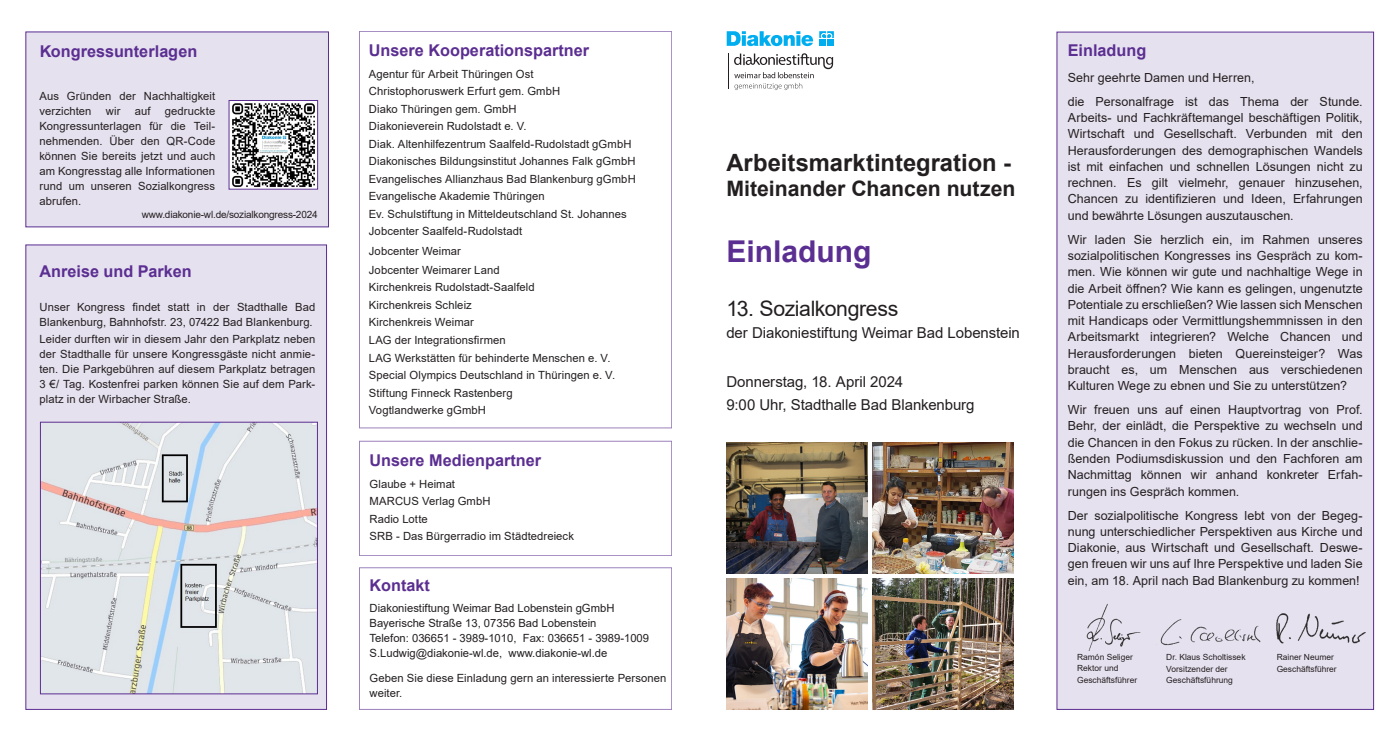
<style>
.page{position:relative;width:1389px;height:745px;background:#fff}
.page>*{position:absolute;margin:0;border:0;box-sizing:border-box;transform-origin:0 0}
.t1{font:700 30px "Arial";color:#5b2e91}
.t2{font:700 23.75px "Arial";color:#231f20}
.t3{font:700 21.25px "Arial";color:#231f20}
.t4{font:21.25px "Arial";letter-spacing:-.02em;color:#231f20}
.t5{font:700 16.25px "Arial";color:#5b2e91}
.t6{font:15px/22.5px "Arial";letter-spacing:-.005em;color:#231f20}
.t7{font:12.5px/16.2px "Arial";color:#231f20;text-align:justify}
.Infokasten_Einstieg{font:11.25px/17.5px "Arial";letter-spacing:.005em;color:#231f20}
.t8{font:10px "Arial";letter-spacing:-.015em;color:#231f20}
.t9{font:8.5px "Arial";color:#231f20}
</style>
<div class="page">
<div style="left:26px;top:244px;width:301px;height:465px;background:#e6e1ef;border:1px solid #5b2e91"></div>
<div style="left:26px;top:32px;width:303px;height:195px;background:#e6e1ef"></div>
<div style="left:1057px;top:32px;width:317px;height:677px;background:#e6e1ef"></div>
<img style="left:1086px;top:603px;width:55px;height:47px">
<img style="left:1276px;top:613px;width:90px;height:31px">
<svg style="left:727px;top:31px;width:86px;height:15px"></svg>
<svg style="left:819px;top:31px;width:15px;height:7px"></svg>
<div style="left:819px;top:39px;width:7px;height:7px;background:#00aeef"></div>
<div style="left:827px;top:39px;width:7px;height:7px;background:#00aeef"></div>
<hr style="left:729px;top:53px;width:1px;height:36px;background:#231f20">
<svg style="left:734px;top:53px;width:99px;height:37px"></svg>
<img style="left:1160px;top:619px;width:101px;height:27px">
<img style="left:231px;top:102px;width:85px;height:85px">
<div style="left:229px;top:100px;width:89px;height:89px;border:1px solid #5b2e91"></div>
<img style="left:42px;top:424px;width:273px;height:267px">
<div style="left:40px;top:422px;width:277px;height:271px;border:1px solid #5b2e91"></div>
<img style="left:872px;top:578px;width:141px;height:130px">
<img style="left:872px;top:442px;width:141px;height:131px">
<img style="left:726px;top:578px;width:141px;height:130px">
<img style="left:726px;top:442px;width:141px;height:131px">
<p class="t5" style="left:40px;top:39px;width:159px">Kongressunterlagen</p>
<p class="Infokasten_Einstieg" style="left:40px;top:88px;width:177px;line-height:15px">Aus Gründen der Nachhaltigkeit verzichten</p>
<p class="Infokasten_Einstieg" style="left:106px;top:102px;width:16px">wir</p>
<p class="Infokasten_Einstieg" style="left:135px;top:102px;width:17px">auf</p>
<p class="Infokasten_Einstieg" style="left:40px;top:103px;width:177px;line-height:15px;text-align:justify;text-indent:125px">gedruckte Kongressunterlagen für die Teil&shy;nehmenden. Über den QR-Code können Sie bereits jetzt und auch am Kongresstag alle Informationen rund um unseren Sozialkongress abrufen.</p>
<p class="t8" style="left:142px;top:207px;width:177px">www.diakonie-wl.de/sozialkongress-2024</p>
<p class="t5" style="left:40px;top:260px;width:154px">Anreise und Parken</p>
<p class="Infokasten_Einstieg" style="left:40px;top:299px;width:277px;line-height:15px">Unser Kongress findet statt in der Stadthalle Bad<br>Blankenburg, Bahnhofstr. 23, 07422 Bad Blankenburg.</p>
<p class="Infokasten_Einstieg" style="left:40px;top:331px;width:277px;line-height:15px;text-align:justify">Leider durften wir in diesem Jahr den Parkplatz neben der Stadthalle für unsere Kongressgäste nicht anmie&shy;ten. Die Parkgebühren auf diesem Parkplatz betragen 3 €/ Tag. Kostenfrei parken können Sie auf dem Park&shy;platz in der Wirbacher Straße.</p>
<p class="t5" style="left:369px;top:39px;width:222px">Unsere Kooperationspartner</p>
<p class="Infokasten_Einstieg" style="left:369px;top:65px;width:268px">Agentur für Arbeit Thüringen Ost<br>Christophoruswerk Erfurt gem. GmbH<br>Diako Thüringen gem. GmbH<br>Diakonieverein Rudolstadt e. V.<br>Diak. Altenhilfezentrum Saalfeld-Rudolstadt gGmbH Diakonisches Bildungsinstitut Johannes Falk gGmbH Evangelisches Allianzhaus Bad Blankenburg gGmbH Evangelische Akademie Thüringen<br>Ev. Schulstiftung in Mitteldeutschland St. Johannes Jobcenter Saalfeld-Rudolstadt</p>
<p class="Infokasten_Einstieg" style="left:369px;top:242px;width:94px">Jobcenter Weimar</p>
<p class="Infokasten_Einstieg" style="left:369px;top:261px;width:248px">Jobcenter Weimarer Land<br>Kirchenkreis Rudolstadt-Saalfeld<br>Kirchenkreis Schleiz<br>Kirchenkreis Weimar<br>LAG der Integrationsfirmen<br>LAG Werkstätten für behinderte Menschen e. V.<br>Special Olympics Deutschland in Thüringen e. V.<br>Stiftung Finneck Rastenberg<br>Vogtlandwerke gGmbH</p>
<p class="t5" style="left:370px;top:449px;width:173px">Unsere Medienpartner</p>
<p class="Infokasten_Einstieg" style="left:370px;top:474px;width:87px">Glaube + Heimat</p>
<p class="Infokasten_Einstieg" style="left:370px;top:492px;width:123px">MARCUS Verlag GmbH</p>
<p class="Infokasten_Einstieg" style="left:370px;top:509px;width:206px">Radio Lotte<br>SRB - Das Bürgerradio im Städtedreieck</p>
<p class="t5" style="left:370px;top:573px;width:62px">Kontakt</p>
<p class="Infokasten_Einstieg" style="left:370px;top:599px;width:246px">Diakoniestiftung Weimar Bad Lobenstein gGmbH</p>
<p class="Infokasten_Einstieg" style="left:370px;top:614px;width:229px">Bayerische Straße 13, 07356 Bad Lobenstein</p>
<p class="Infokasten_Einstieg" style="left:370px;top:629px;width:281px">Telefon: 036651 - 3989-1010, Fax: 036651 - 3989-1009</p>
<p class="Infokasten_Einstieg" style="left:370px;top:644px;width:239px">S.Ludwig@diakonie-wl.de, www.diakonie-wl.de</p>
<p class="Infokasten_Einstieg" style="left:370px;top:670px;width:298px;line-height:15px">Geben Sie diese Einladung gern an interessierte Personen weiter.</p>
<p class="t2" style="left:726px;top:145px;width:286px">Arbeitsmarktintegration -</p>
<p class="t3" style="left:726px;top:173px;width:291px">Miteinander Chancen nutzen</p>
<p class="t1" style="left:726px;top:230px;width:147px">Einladung</p>
<p class="t4" style="left:726px;top:293px;width:173px">13. Sozialkongress</p>
<p class="t6" style="left:726px;top:321px;width:295px">der Diakoniestiftung Weimar Bad Lobenstein</p>
<p class="t6" style="left:726px;top:370px;width:250px">Donnerstag, 18. April 2024<br>9:00 Uhr, Stadthalle Bad Blankenburg</p>
<p class="t5" style="left:1068px;top:39px;width:80px">Einladung</p>
<p class="t7" style="left:1068px;top:69px;width:188px">Sehr geehrte Damen und Herren,</p>
<p class="t7" style="left:1068px;top:93px;width:296px">die Personalfrage ist das Thema der Stunde.<br>Arbeits- und Fachkräftemangel beschäftigen Politik, Wirtschaft und Gesellschaft. Verbunden mit den Herausforderungen des demographischen Wandels ist mit einfachen und schnellen Lösungen nicht zu rechnen. Es gilt vielmehr, genauer hinzusehen, Chancen zu identifizieren und Ideen, Erfahrungen und bewährte Lösungen auszutauschen.</p>
<p class="t7" style="left:1068px;top:231px;width:296px">Wir laden Sie herzlich ein, im Rahmen unseres sozialpolitischen Kongresses ins Gespräch zu kom&shy;men. Wie können wir gute und nachhaltige Wege in die Arbeit öffnen? Wie kann es gelingen, ungenutzte Potentiale zu erschließen? Wie lassen sich Menschen mit Handicaps oder Vermittlungshemmnissen in den Arbeitsmarkt integrieren? Welche Chancen und Herausforderungen bieten Quereinsteiger? Was braucht es, um Menschen aus verschiedenen Kulturen Wege zu ebnen und Sie zu unterstützen?</p>
<p class="t7" style="left:1068px;top:401px;width:296px">Wir freuen uns auf einen Hauptvortrag von Prof.<br>Behr, der einlädt, die Perspektive zu wechseln und die Chancen in den Fokus zu rücken. In der anschlie&shy;ßenden Podiumsdiskussion und den Fachforen am Nachmittag können wir anhand konkreter Erfah&shy;rungen ins Gespräch kommen.</p>
<p class="t7" style="left:1068px;top:506px;width:296px">Der sozialpolitische Kongress lebt von der Begeg&shy;nung unterschiedlicher Perspektiven aus Kirche und Diakonie, aus Wirtschaft und Gesellschaft. Deswe&shy;gen freuen wir uns auf Ihre Perspektive und laden Sie ein, am 18. April nach Bad Blankenburg zu kommen!</p>
<p class="t9" style="left:1077px;top:650px;width:57px">Ramón Seliger</p>
<p class="t9" style="left:1077px;top:662px;width:43px">Rektor und</p>
<p class="t9" style="left:1077px;top:673px;width:62px">Geschäftsführer</p>
<p class="t9" style="left:1166px;top:651px;width:81px">Dr. Klaus Scholtissek</p>
<p class="t9" style="left:1166px;top:662px;width:63px">Vorsitzender der</p>
<p class="t9" style="left:1166px;top:674px;width:68px">Geschäftsführung</p>
<p class="t9" style="left:1277px;top:651px;width:59px">Rainer Neumer</p>
<p class="t9" style="left:1277px;top:662px;width:62px">Geschäftsführer</p>
</div>
